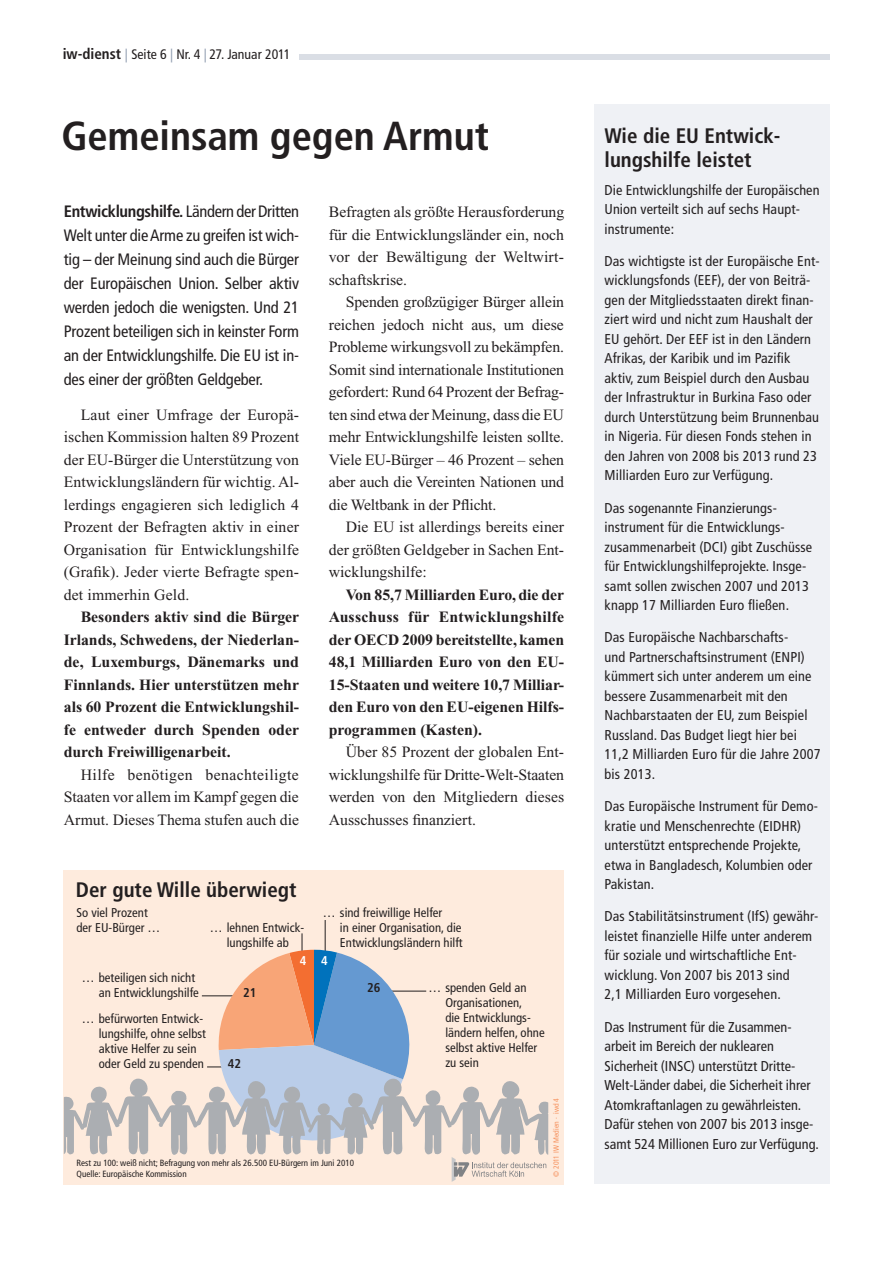
<style>
.page{position:relative;width:893px;height:1263px;background:#fff}
.page>*{position:absolute;margin:0;border:0;box-sizing:border-box;transform-origin:0 0}
.t1{font:700 condensed 40.5px "Frutiger";color:#231f20}
.t2{font:700 condensed 21px/24px "Frutiger";color:#231f20}
.t3{font:condensed 16.5px/24px "Frutiger";letter-spacing:-.01em;color:#231f20;text-align:justify}
.t4{font:15.75px/22.5px "Times New Roman";color:#231f20;text-align:justify}
.t5{font:700 15.75px/22.5px "Times New Roman";color:#231f20;text-align:justify}
.t6{font:condensed 14.25px/19.5px "Frutiger";letter-spacing:.01em;color:#231f20}
.t7{font:condensed 13.8px "Frutiger";color:#231f20}
.t8{font:condensed 12.75px/15px "Frutiger";color:#231f20}
.t9{font:700 condensed 12.75px "Frutiger";color:#231f20}
.t10{font:700 condensed 12.75px "Frutiger";color:#fff}
.t11{font:condensed 9px/10.8px "Frutiger";color:#231f20}
.t12{font:condensed 7.5px "Frutiger";letter-spacing:.015em;color:#f6915d}
.s1{font-weight:700;font-size:15px}
.s2{color:#95a1b3}
.s3{font-weight:700}
</style>
<div class="page">
<div style="left:299px;top:54px;width:530px;height:6px;background:#dadee5"></div>
<div style="left:594px;top:105px;width:235px;height:1079px;background:#eff1f5"></div>
<div style="left:64px;top:870px;width:500px;height:315px;background:#feebdd"></div>
<svg style="left:452px;top:1157px;width:94px;height:25px"></svg>
<hr style="left:202px;top:995px;width:41px;height:1px;background:#231f20">
<hr style="left:385px;top:991px;width:41px;height:1px;background:#231f20">
<hr style="left:325px;top:920px;width:1px;height:41px;background:#231f20">
<hr style="left:302px;top:933px;width:1px;height:42px;background:#231f20">
<hr style="left:207px;top:1066px;width:42px;height:1px;background:#231f20">
<svg style="left:216px;top:950px;width:203px;height:203px"></svg>
<img style="left:64px;top:1086px;width:175px;height:69px">
<p class="t7" style="left:63px;top:47px;width:229px"><span class="s1">iw-dienst</span> <span class="s2">|</span> Seite 6 <span class="s2">|</span> Nr. 4 <span class="s2">|</span> 27. Januar 2011</p>
<h1 class="t1" style="left:61px;top:112px;width:429px">Gemeinsam gegen Armut</h1>
<p class="t3" style="left:64px;top:199px;width:237px"><span class="s3">Entwicklungshilfe.</span> Ländern der Dritten Welt unter die Arme zu greifen ist wich&shy;tig – der Meinung sind auch die Bürger der Europäischen Union. Selber aktiv werden jedoch die wenigsten. Und 21<br>Prozent beteiligen sich in keinster Form an der Entwicklungshilfe. Die EU ist in&shy;des einer der größten Geldgeber.</p>
<p class="t4" style="left:329px;top:201px;width:237px">Befragten als größte Herausforderung für die Entwicklungsländer ein, noch vor der Bewältigung der Weltwirt&shy;schaftskrise.</p>
<p class="t4" style="left:329px;top:291px;width:237px;text-indent:17px">Spenden großzügiger Bürger allein reichen jedoch nicht aus, um diese Probleme wirkungsvoll zu bekämpfen.<br>Somit sind internationale Institutionen gefordert: Rund 64 Prozent der Befrag&shy;ten sind etwa der Meinung, dass die EU mehr Entwicklungshilfe leisten sollte.<br>Viele EU-Bürger – 46 Prozent – sehen aber auch die Vereinten Nationen und die Weltbank in der Pflicht.</p>
<p class="t4" style="left:329px;top:516px;width:237px;text-indent:17px">Die EU ist allerdings bereits einer der größten Geldgeber in Sachen Ent&shy;wicklungshilfe:</p>
<p class="t5" style="left:329px;top:583px;width:237px;text-indent:17px">Von 85,7 Milliarden Euro, die der Ausschuss für Entwicklungshilfe der OECD 2009 bereitstellte, kamen 48,1 Milliarden Euro von den EU-15-Staaten und weitere 10,7 Milliar&shy;den Euro von den EU-eigenen Hilfs&shy;programmen (Kasten).</p>
<p class="t4" style="left:329px;top:741px;width:237px;text-indent:17px">Über 85 Prozent der globalen Ent&shy;wicklungshilfe für Dritte-Welt-Staaten werden von den Mitgliedern dieses Ausschusses finanziert.</p>
<p class="t4" style="left:64px;top:403px;width:237px;text-indent:17px">Laut einer Umfrage der Europä&shy;ischen Kommission halten 89 Prozent der EU-Bürger die Unterstützung von Entwicklungsländern für wichtig. Al&shy;lerdings engagieren sich lediglich 4<br>Prozent der Befragten aktiv in einer Organisation für Entwicklungshilfe (Grafik). Jeder vierte Befragte spen&shy;det immerhin Geld.</p>
<p class="t5" style="left:64px;top:606px;width:237px;text-indent:17px">Besonders aktiv sind die Bürger Irlands, Schwedens, der Niederlan&shy;de, Luxemburgs, Dänemarks und Finnlands. Hier unterstützen mehr als 60 Prozent die Entwicklungshil&shy;fe entweder durch Spenden oder durch Freiwilligenarbeit.</p>
<p class="t4" style="left:64px;top:763px;width:237px;text-indent:17px">Hilfe benötigen benachteiligte Staaten vor allem im Kampf gegen die Armut. Dieses Thema stufen auch die</p>
<h2 class="t2" style="left:76px;top:877px;width:222px">Der gute Wille überwiegt</h2>
<p class="t8" style="left:76px;top:905px;width:85px">So viel Prozent der EU-Bürger …</p>
<p class="t8" style="left:340px;top:905px;width:124px;text-indent:-17px">… sind freiwillige Helfer<br>in einer Organisation, die<br>Entwicklungsländern hilft</p>
<p class="t8" style="left:445px;top:981px;width:101px;text-indent:-17px">… spenden Geld an<br>Organisationen,<br>die Entwicklungs&shy;ländern helfen, ohne selbst aktive Helfer zu sein</p>
<p class="t8" style="left:210px;top:920px;width:96px;text-align:center">… lehnen Entwick&shy;lungshilfe ab</p>
<p class="t10" style="left:300px;top:953px;width:8px">4</p>
<p class="t10" style="left:321px;top:953px;width:8px">4</p>
<p class="t8" style="left:82px;top:970px;width:119px;text-align:right">… beteiligen sich nicht an Entwicklungshilfe</p>
<p class="t9" style="left:367px;top:980px;width:15px">26</p>
<p class="t9" style="left:243px;top:985px;width:15px">21</p>
<p class="t8" style="left:99px;top:1011px;width:109px;text-indent:-17px">… befürworten Entwick&shy;lungshilfe, ohne selbst aktive Helfer zu sein oder Geld zu spenden</p>
<p class="t9" style="left:228px;top:1056px;width:15px">42</p>
<p class="t11" style="left:77px;top:1157px;width:279px">Rest zu 100: weiß nicht; Befragung von mehr als 26.500 EU-Bürgern im Juni 2010<br>Quelle: Europäische Kommission</p>
<p class="t12" style="left:552px;top:1177px;width:81px;rotate:-90deg">© 2011 IW Medien · iwd 4</p>
<h2 class="t2" style="left:604px;top:123px;width:177px">Wie die EU Entwick&shy;lungshilfe leistet</h2>
<p class="t6" style="left:604px;top:180px;width:217px">Die Entwicklungshilfe der Europäischen<br>Union verteilt sich auf sechs Haupt&shy;instrumente:</p>
<p class="t6" style="left:604px;top:251px;width:217px">Das wichtigste ist der Europäische Ent&shy;wicklungsfonds (EEF), der von Beiträ&shy;gen der Mitgliedsstaaten direkt finan&shy;ziert wird und nicht zum Haushalt der EU gehört. Der EEF ist in den Ländern Afrikas, der Karibik und im Pazifik aktiv, zum Beispiel durch den Ausbau der Infrastruktur in Burkina Faso oder durch Unterstützung beim Brunnenbau in Nigeria. Für diesen Fonds stehen in den Jahren von 2008 bis 2013 rund 23<br>Milliarden Euro zur Verfügung.</p>
<p class="t6" style="left:604px;top:498px;width:209px">Das sogenannte Finanzierungs&shy;instrument für die Entwicklungs&shy;zusammenarbeit (DCI) gibt Zuschüsse für Entwicklungshilfeprojekte. Insge&shy;samt sollen zwischen 2007 und 2013 knapp 17 Milliarden Euro fließen.</p>
<p class="t6" style="left:604px;top:628px;width:218px">Das Europäische Nachbarschafts-<br>und Partnerschaftsinstrument (ENPI) kümmert sich unter anderem um eine bessere Zusammenarbeit mit den<br>Nachbarstaaten der EU, zum Beispiel<br>Russland. Das Budget liegt hier bei<br>11,2 Milliarden Euro für die Jahre 2007 bis 2013.</p>
<p class="t6" style="left:604px;top:796px;width:215px">Das Europäische Instrument für Demo&shy;kratie und Menschenrechte (EIDHR) unterstützt entsprechende Projekte, etwa in Bangladesch, Kolumbien oder<br>Pakistan.</p>
<p class="t6" style="left:604px;top:907px;width:215px">Das Stabilitätsinstrument (IfS) gewähr&shy;leistet finanzielle Hilfe unter anderem für soziale und wirtschaftliche Ent&shy;wicklung. Von 2007 bis 2013 sind<br>2,1 Milliarden Euro vorgesehen.</p>
<p class="t6" style="left:604px;top:1017px;width:216px">Das Instrument für die Zusammen&shy;arbeit im Bereich der nuklearen Sicherheit (INSC) unterstützt Dritte-Welt-Länder dabei, die Sicherheit ihrer Atomkraftanlagen zu gewährleisten.<br>Dafür stehen von 2007 bis 2013 insge&shy;samt 524 Millionen Euro zur Verfügung.</p>
</div>
